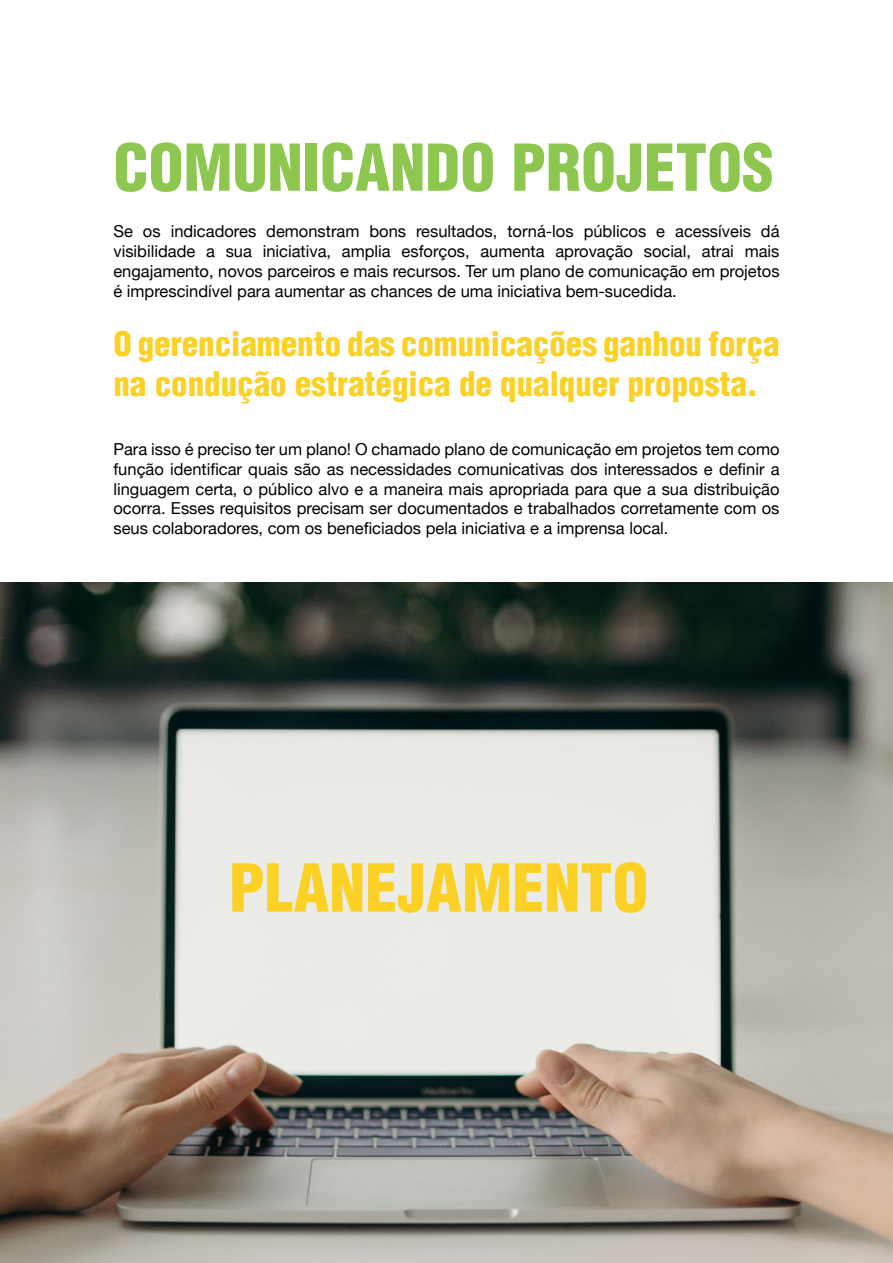
<style>
.page{position:relative;width:893px;height:1263px;background:#fff}
.page>*{position:absolute;margin:0;border:0;box-sizing:border-box;transform-origin:0 0}
.t1{font:900 condensed 64.5px "Helvetica";color:#fcd125}
.t2{font:900 condensed 63px "Helvetica";color:#8dc750}
.t3{font:900 condensed 33px/39.6px "Helvetica";color:#fcd125}
.t4{font:16.5px/19.8px "Helvetica Neue";color:#000;text-align:justify}
</style>
<div class="page">
<img style="left:0;top:583px;width:893px;height:680px">
<h2 class="t2" style="left:113px;top:130px;width:662px">COMUNICANDO PROJETOS</h2>
<p class="t4" style="left:113px;top:221px;width:668px">Se os indicadores demonstram bons resultados, torná-los públicos e acessíveis dá visibilidade a sua iniciativa, amplia esforços, aumenta aprovação social, atrai mais engajamento, novos parceiros e mais recursos. Ter um plano de comunicação em projetos é imprescindível para aumentar as chances de uma iniciativa bem-sucedida.</p>
<h3 class="t3" style="left:113px;top:324px;width:668px">O gerenciamento das comunicações ganhou força na condução estratégica de qualquer proposta.</h3>
<p class="t4" style="left:113px;top:439px;width:668px">Para isso é preciso ter um plano! O chamado plano de comunicação em projetos tem como função identificar quais são as necessidades comunicativas dos interessados e definir a linguagem certa, o público alvo e a maneira mais apropriada para que a sua distribuição ocorra. Esses requisitos precisam ser documentados e trabalhados corretamente com os seus colaboradores, com os beneficiados pela iniciativa e a imprensa local.</p>
<h1 class="t1" style="left:229px;top:849px;width:421px">PLANEJAMENTO</h1>
</div>
